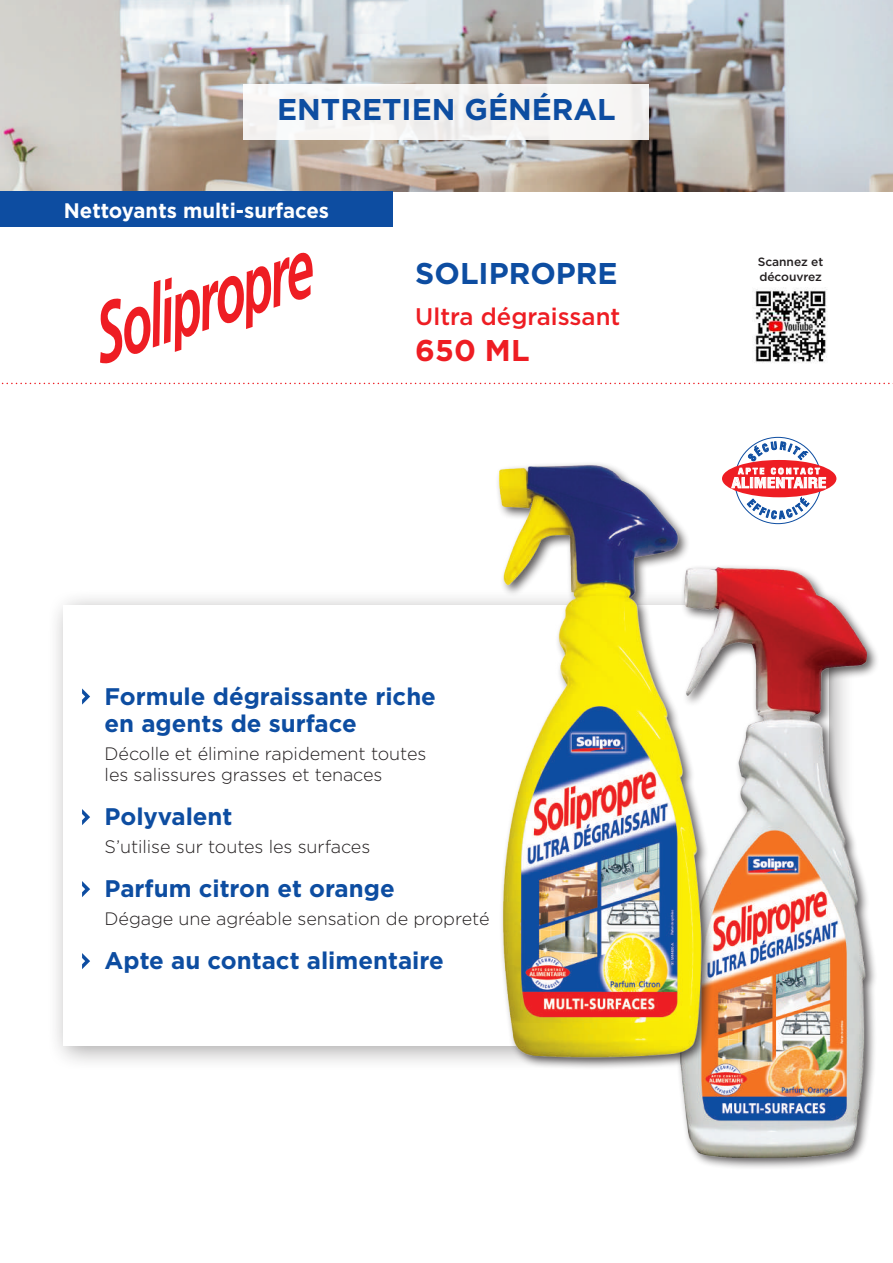
<style>
.page{position:relative;width:893px;height:1263px;background:#fff}
.page>*{position:absolute;margin:0;border:0;box-sizing:border-box;transform-origin:0 0}
.t1{font:700 30px "Gotham";color:#0d4da1}
.t2{font:700 30px "Gotham";color:#ee1d23}
.t3{font:700 24px/27px "Gotham";color:#0d4da1}
.t4{font:500 24px "Gotham";color:#ee1d23}
.t5{font:700 21px "Gotham";color:#fff}
.t6{font:300 18px/21.6px "Gotham";letter-spacing:-.005em;color:#231f20}
.t7{font:700 condensed 13.95px "Helvetica";color:#fff;scale:1.2 1}
.t8{font:500 12px/14.4px "Gotham";letter-spacing:-.005em;color:#231f20}
.t9{font:700 condensed 7.8px "Helvetica";letter-spacing:.22em;color:#fff;scale:1.2 1}
</style>
<div class="page">
<img style="left:0;top:0;width:893px;height:191px">
<div style="left:47px;top:589px;width:808px;height:483px;background:#231f20;opacity:.4"></div>
<div style="left:64px;top:606px;width:765px;height:440px;background:#fff"></div>
<svg style="left:82px;top:688px;width:8px;height:17px"></svg>
<svg style="left:82px;top:809px;width:8px;height:16px"></svg>
<svg style="left:82px;top:881px;width:8px;height:16px"></svg>
<svg style="left:82px;top:953px;width:8px;height:16px"></svg>
<div style="left:676px;top:563px;width:204px;height:607px;background:#231f20;opacity:.75"></div>
<img style="left:681px;top:567px;width:186px;height:590px">
<svg style="left:1px;top:383px;width:892px;height:1px"></svg>
<svg style="left:100px;top:253px;width:213px;height:110px"></svg>
<div style="left:244px;top:84px;width:405px;height:56px;background:#f6f4f3"></div>
<svg style="left:735px;top:437px;width:86px;height:87px"></svg>
<div style="left:722px;top:460px;width:114px;height:37px;background:#ee1d23;border-radius:50%"></div>
<div style="left:0;top:191px;width:393px;height:36px;background:#0d4da1"></div>
<div style="left:496px;top:461px;width:218px;height:609px;background:#231f20;opacity:.75"></div>
<img style="left:498px;top:464px;width:205px;height:595px">
<img style="left:753px;top:288px;width:74px;height:75px">
<svg style="left:748px;top:442px;width:60px;height:20px"></svg>
<svg style="left:747px;top:497px;width:62px;height:22px"></svg>
<h1 class="t1" style="left:277px;top:89px;width:340px">ENTRETIEN GÉNÉRAL</h1>
<p class="t5" style="left:64px;top:196px;width:267px">Nettoyants multi-surfaces</p>
<h1 class="t1" style="left:415px;top:254px;width:204px">SOLIPROPRE</h1>
<h2 class="t4" style="left:415px;top:300px;width:207px">Ultra dégraissant</h2>
<h1 class="t2" style="left:415px;top:330px;width:116px">650 ML</h1>
<h2 class="t3" style="left:105px;top:682px;width:333px">Formule dégraissante riche en agents de surface</h2>
<p class="t6" style="left:105px;top:742px;width:323px">Décolle et élimine rapidement toutes les salissures grasses et tenaces</p>
<h2 class="t3" style="left:105px;top:803px;width:130px">Polyvalent</h2>
<p class="t6" style="left:105px;top:835px;width:267px">S’utilise sur toutes les surfaces</p>
<h2 class="t3" style="left:105px;top:875px;width:292px">Parfum citron et orange</h2>
<p class="t6" style="left:105px;top:907px;width:386px">Dégage une agréable sensation de propreté</p>
<h2 class="t3" style="left:105px;top:947px;width:341px">Apte au contact alimentaire</h2>
<p class="t8" style="left:758px;top:255px;width:67px">Scannez et découvrez</p>
<p class="t9" style="left:738px;top:466px;width:69px">APTE CONTACT</p>
<p class="t7" style="left:732px;top:474px;width:80px">ALIMENTAIRE</p>
</div>
